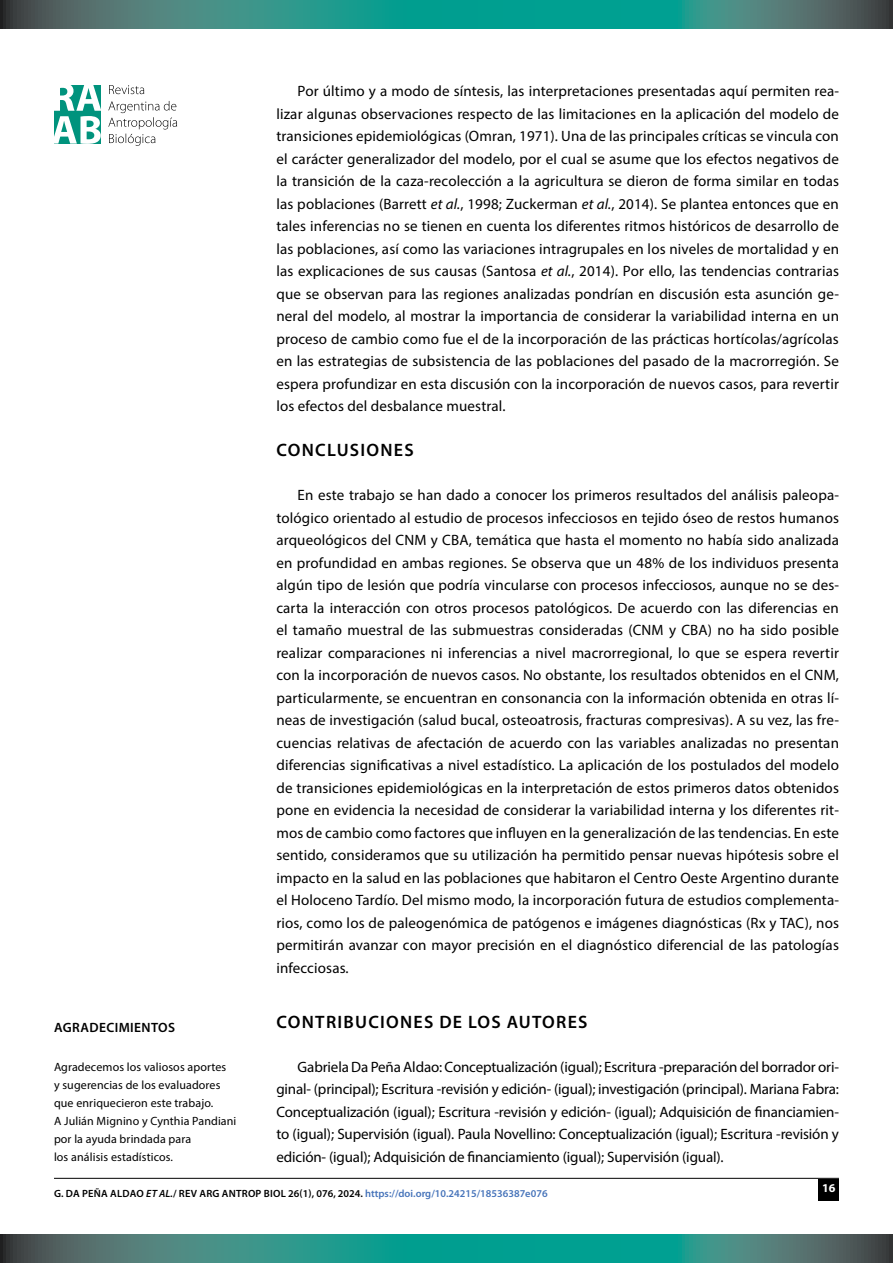
<style>
.page{position:relative;width:893px;height:1263px;background:#fff}
.page>*{position:absolute;margin:0;border:0;box-sizing:border-box;transform-origin:0 0}
.t1{font:600 18px "Myriad Pro";letter-spacing:.07em;color:#000}
.t2{font:15px/22.5px "Myriad Pro";letter-spacing:.01em;color:#000;text-align:justify}
.t3{font:600 13.5px "Myriad Pro";letter-spacing:.03em;color:#000}
.t4{font:12px/18px "Myriad Pro";letter-spacing:.01em;color:#000}
.t5{font:700 12px "Myriad Pro";color:#fff}
.t6{font:600 10.5px "Myriad Pro";color:#000}
.s1{font-style:italic}
.s2{color:#4774ba}
</style>
<div class="page">
<hr style="left:54px;top:1178px;width:785px;height:1px;background:#000">
<svg style="left:0;top:0;width:893px;height:28px;background:#2c887f"></svg>
<svg style="left:0;top:1234px;width:893px;height:29px;background:#2c887f"></svg>
<svg style="left:108px;top:101px;width:69px;height:45px"></svg>
<svg style="left:109px;top:85px;width:35px;height:9px"></svg>
<svg style="left:54px;top:85px;width:47px;height:59px"></svg>
<div style="left:819px;top:1179px;width:20px;height:21px;background:#000"></div>
<p class="t3" style="left:54px;top:1019px;width:123px">AGRADECIMIENTOS</p>
<p class="t4" style="left:54px;top:1058px;width:184px">Agradecemos los valiosos aportes<br>y sugerencias de los evaluadores que enriquecieron este trabajo.<br>A Julián Mignino y Cynthia Pandiani por la ayuda brindada para<br>los análisis estadísticos.</p>
<p class="t2" style="left:276px;top:80px;width:564px;text-indent:21px">Por último y a modo de síntesis, las interpretaciones presentadas aquí permiten rea&shy;lizar algunas observaciones respecto de las limitaciones en la aplicación del modelo de transiciones epidemiológicas (Omran, 1971). Una de las principales críticas se vincula con el carácter generalizador del modelo, por el cual se asume que los efectos negativos de la transición de la caza-recolección a la agricultura se dieron de forma similar en todas las poblaciones (Barrett <span class="s1">et al.</span>, 1998; Zuckerman <span class="s1">et al.</span>, 2014). Se plantea entonces que en tales inferencias no se tienen en cuenta los diferentes ritmos históricos de desarrollo de las poblaciones, así como las variaciones intragrupales en los niveles de mortalidad y en las explicaciones de sus causas (Santosa <span class="s1">et al.</span>, 2014). Por ello, las tendencias contrarias que se observan para las regiones analizadas pondrían en discusión esta asunción ge&shy;neral del modelo, al mostrar la importancia de considerar la variabilidad interna en un proceso de cambio como fue el de la incorporación de las prácticas hortícolas/agrícolas en las estrategias de subsistencia de las poblaciones del pasado de la macrorregión. Se espera profundizar en esta discusión con la incorporación de nuevos casos, para revertir los efectos del desbalance muestral.</p>
<p class="t1" style="left:277px;top:439px;width:139px">CONCLUSIONES</p>
<p class="t2" style="left:276px;top:484px;width:564px;text-indent:21px">En este trabajo se han dado a conocer los primeros resultados del análisis paleopa&shy;tológico orientado al estudio de procesos infecciosos en tejido óseo de restos humanos arqueológicos del CNM y CBA, temática que hasta el momento no había sido analizada en profundidad en ambas regiones. Se observa que un 48% de los individuos presenta algún tipo de lesión que podría vincularse con procesos infecciosos, aunque no se des&shy;carta la interacción con otros procesos patológicos. De acuerdo con las diferencias en el tamaño muestral de las submuestras consideradas (CNM y CBA) no ha sido posible realizar comparaciones ni inferencias a nivel macrorregional, lo que se espera revertir con la incorporación de nuevos casos. No obstante, los resultados obtenidos en el CNM, particularmente, se encuentran en consonancia con la información obtenida en otras lí&shy;neas de investigación (salud bucal, osteoatrosis, fracturas compresivas). A su vez, las fre&shy;cuencias relativas de afectación de acuerdo con las variables analizadas no presentan diferencias significativas a nivel estadístico. La aplicación de los postulados del modelo de transiciones epidemiológicas en la interpretación de estos primeros datos obtenidos pone en evidencia la necesidad de considerar la variabilidad interna y los diferentes rit&shy;mos de cambio como factores que influyen en la generalización de las tendencias. En este sentido, consideramos que su utilización ha permitido pensar nuevas hipótesis sobre el impacto en la salud en las poblaciones que habitaron el Centro Oeste Argentino durante el Holoceno Tardío. Del mismo modo, la incorporación futura de estudios complementa&shy;rios, como los de paleogenómica de patógenos e imágenes diagnósticas (Rx y TAC), nos permitirán avanzar con mayor precisión en el diagnóstico diferencial de las patologías infecciosas.</p>
<p class="t1" style="left:277px;top:1011px;width:313px">CONTRIBUCIONES DE LOS AUTORES</p>
<p class="t2" style="left:276px;top:1055px;width:564px;text-indent:21px">Gabriela Da Peña Aldao: Conceptualización (igual); Escritura -preparación del borrador ori&shy;ginal- (principal); Escritura -revisión y edición- (igual); investigación (principal). Mariana Fabra:<br>Conceptualización (igual); Escritura -revisión y edición- (igual); Adquisición de financiamien&shy;to (igual); Supervisión (igual). Paula Novellino: Conceptualización (igual); Escritura -revisión y edición- (igual); Adquisición de financiamiento (igual); Supervisión (igual).</p>
<p class="t6" style="left:54px;top:1187px;width:495px">G. DA PEÑA ALDAO <span class="s1">ET AL.</span>/ REV ARG ANTROP BIOL 26(1), 076, 2024. <span class="s2">https://doi.org/10.24215/18536387e076</span></p>
<p class="t5" style="left:822px;top:1180px;width:15px">16</p>
</div>
